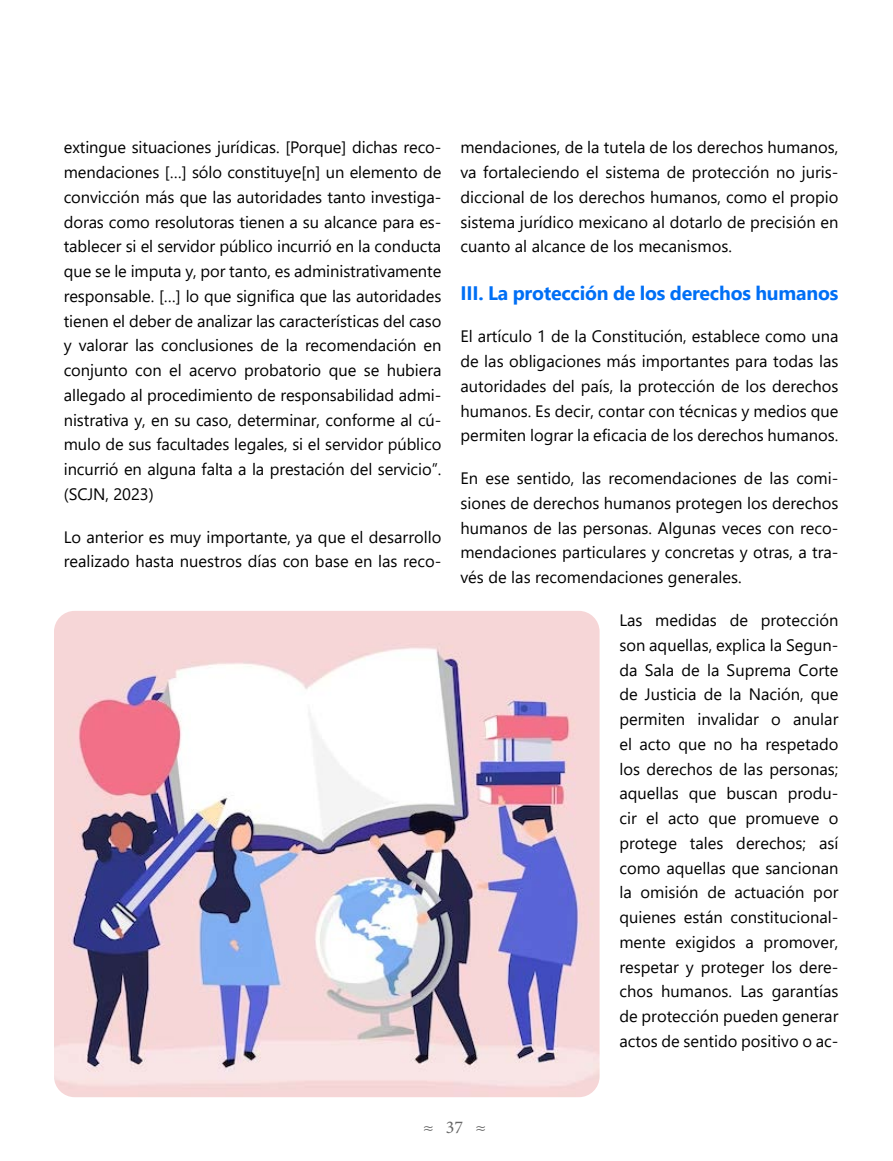
<style>
.page{position:relative;width:893px;height:1161px;background:#fff}
.page>*{position:absolute;margin:0;border:0;box-sizing:border-box;transform-origin:0 0}
.t1{font:700 19.5px "Segoe UI";letter-spacing:-.01em;color:#006ff5}
.t2{font:18px "Minion Pro";color:#666}
.t3{font:16.5px/24.8px "Segoe UI";color:#000;text-align:justify}
</style>
<div class="page">
<img style="left:54px;top:611px;width:546px;height:486px">
<p class="t3" style="left:64px;top:134px;width:379px">extingue situaciones jurídicas. [Porque] dichas reco&shy;mendaciones […] sólo constituye[n] un elemento de convicción más que las autoridades tanto investiga&shy;doras como resolutoras tienen a su alcance para es&shy;tablecer si el servidor pú blico incurrió en la conducta que se le imputa y, por tanto, es administrativamente responsable. […] lo que significa que las autoridades tienen el deber de analizar las características del caso y valorar las conclusiones de la recomendación en conjunto con el acervo probatorio que se hubiera allegado al procedimiento de responsabilidad admi&shy;nistrativa y, en su caso, determinar, conforme al cú - mulo de sus facultades legales, si el servidor pú blico incurrió en alguna falta a la prestación del servicio”. (SCJN, 2023)</p>
<p class="t3" style="left:64px;top:523px;width:379px">Lo anterior es muy importante, ya que el desarrollo realizado hasta nuestros días con base en las reco-</p>
<p class="t3" style="left:460px;top:134px;width:380px">mendaciones, de la tutela de los derechos humanos, va fortaleciendo el sistema de protección no juris&shy;diccional de los derechos humanos, como el propio sistema jurídico mexicano al dotarlo de precisión en cuanto al alcance de los mecanismos.</p>
<p class="t1" style="left:460px;top:274px;width:379px">III. La protección de los derechos humanos</p>
<p class="t3" style="left:460px;top:323px;width:380px">El artículo 1 de la Constitución, establece como una de las obligaciones más importantes para todas las autoridades del país, la protección de los derechos humanos. Es decir, contar con técnicas y medios que permiten lograr la eficacia de los derechos humanos.</p>
<p class="t3" style="left:460px;top:464px;width:380px">En ese sentido, las recomendaciones de las comi&shy;siones de derechos humanos protegen los derechos humanos de las personas. Algunas veces con reco&shy;mendaciones particulares y concretas y otras, a tra&shy;vés de las recomendaciones generales.</p>
<p class="t3" style="left:619px;top:606px;width:221px">Las medidas de protección son aquellas, explica la Segun&shy;da Sala de la Suprema Corte de Justicia de la Nación, que permiten invalidar o anular el acto que no ha respetado los derechos de las personas; aquellas que buscan produ&shy;cir el acto que promueve o protege tales derechos; así como aquellas que sancionan la omisión de actuación por quienes están constitucional&shy;mente exigidos a promover, respetar y proteger los dere&shy;chos humanos. Las garantías de protección pueden generar actos de sentido positivo o ac-</p>
<p class="t2" style="left:423px;top:1115px;width:64px">≈ 37 ≈</p>
</div>
